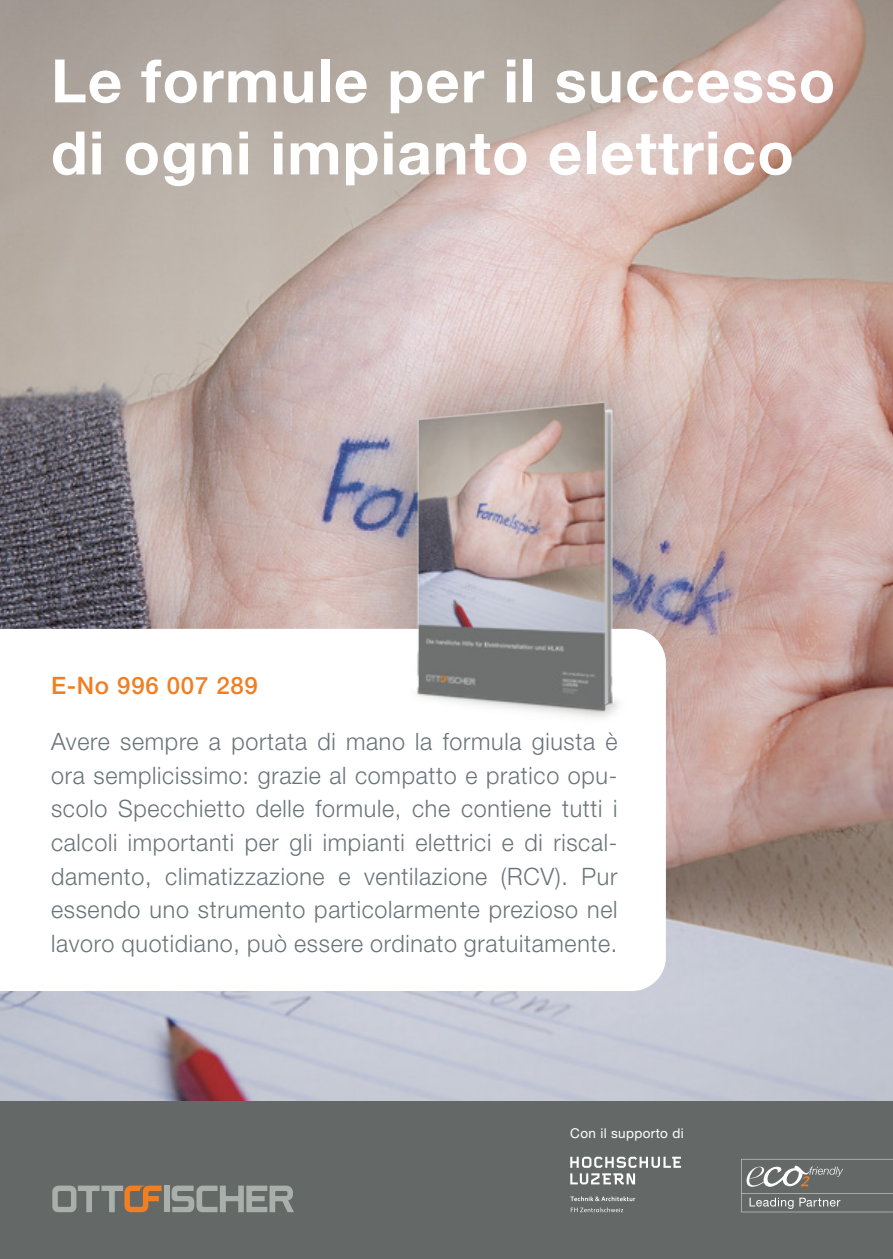
<style>
.page{position:relative;width:893px;height:1259px;background:#fff}
.page>*{position:absolute;margin:0;border:0;box-sizing:border-box;transform-origin:0 0}
.t1{font:700 60px/72px "Helvetica Neue LT Std";letter-spacing:.02em;color:#fff}
.t2{font:300 24px/33.6px "Helvetica Neue LT Std";letter-spacing:.03em;color:#6a7478;text-align:justify}
.t3{font:500 24px "Helvetica Neue LT Std";letter-spacing:.03em;color:#f07f23}
.t4{font:13.5px "Helvetica Neue LT Std";letter-spacing:.025em;color:#fff}
</style>
<div class="page">
<img style="left:0;top:0;width:893px;height:1101px">
<div style="left:0;top:1101px;width:893px;height:158px;background:#646968"></div>
<svg style="left:570px;top:1173px;width:65px;height:11px"></svg>
<svg style="left:570px;top:1156px;width:111px;height:11px"></svg>
<svg style="left:570px;top:1196px;width:65px;height:5px"></svg>
<svg style="left:571px;top:1207px;width:52px;height:5px"></svg>
<svg style="left:52px;top:1185px;width:109px;height:27px"></svg>
<div style="left:164px;top:1185px;width:6px;height:27px;background:#a9afab"></div>
<svg style="left:172px;top:1185px;width:122px;height:27px"></svg>
<svg style="left:741px;top:1159px;width:152px;height:53px"></svg>
<div style="left:323px;top:312px;width:383px;height:490px;background:#000;opacity:.4"></div>
<img style="left:360px;top:370px;width:307px;height:371px">
<svg style="left:0;top:629px;width:666px;height:362px"></svg>
<h1 class="t1" style="left:51px;top:44px;width:786px">Le formule per il successo di ogni impianto elettrico</h1>
<p class="t3" style="left:51px;top:671px;width:208px">E-No 996 007 289</p>
<p class="t2" style="left:51px;top:724px;width:568px">Avere sempre a portata di mano la formula giusta è ora semplicissimo: grazie al compatto e pratico opu&shy;scolo Specchietto delle formule, che contiene tutti i calcoli importanti per gli impianti elettrici e di riscal&shy;damento, climatizzazione e ventilazione (RCV). Pur essendo uno strumento particolarmente prezioso nel lavoro quotidiano, può essere ordinato gratuitamente.</p>
<p class="t4" style="left:570px;top:1125px;width:115px">Con il supporto di</p>
</div>
